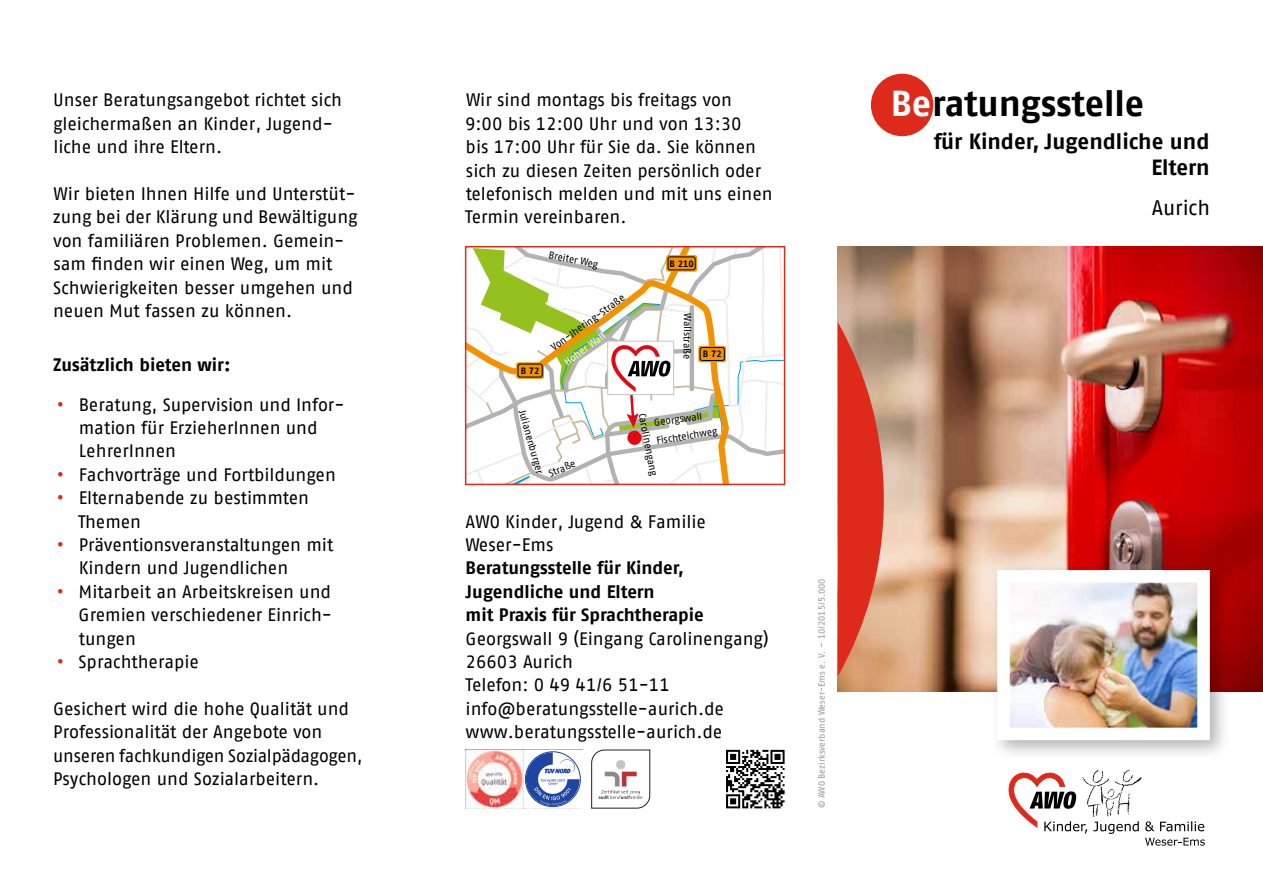
<style>
.page{position:relative;width:1263px;height:893px;background:#fff}
.page>*{position:absolute;margin:0;border:0;box-sizing:border-box;transform-origin:0 0}
.t1{font:700 36px "AWO Fago Office";letter-spacing:-.005em;color:#000}
.t2{font:700 21.9px/25.5px "AWO Fago Office";color:#000;text-align:right}
.t3{font:21px "AWO Fago Office";letter-spacing:-.005em;color:#000}
.t4{font:18px/23.4px "AWO Fago Office";color:#000}
.t5{font:700 18px/23.4px "AWO Fago Office";color:#000}
.t6{font:10.05px "AWO Fago Office";color:#000}
.t7{font:10.05px "AWO Fago Office";color:#fff}
.t8{font:700 9.15px "AWO Fago Office";color:#000}
.t9{font:9px "AWO Fago Office";color:#989999}
.s1{font-weight:700;color:#dd2a1b}
.s2{color:#fff}
</style>
<div class="page">
<img style="left:838px;top:247px;width:425px;height:444px">
<svg style="left:838px;top:322px;width:46px;height:354px;background:#d6503b"></svg>
<div style="left:989px;top:562px;width:241px;height:199px;background:#000;opacity:.3"></div>
<img style="left:991px;top:564px;width:225px;height:182px">
<div style="left:871px;top:74px;width:62px;height:62px;background:#dd2a1b;border-radius:50%"></div>
<svg style="left:1009px;top:772px;width:196px;height:74px"></svg>
<svg style="left:591px;top:750px;width:59px;height:58px"></svg>
<img style="left:466px;top:750px;width:58px;height:58px">
<svg style="left:526px;top:752px;width:54px;height:54px"></svg>
<div style="left:525px;top:751px;width:56px;height:56px;border:1px solid #1e45a1;border-radius:50%"></div>
<svg style="left:726px;top:750px;width:58px;height:58px"></svg>
<svg style="left:468px;top:249px;width:314px;height:233px"></svg>
<div style="left:627px;top:431px;width:15px;height:14px;background:#e30613;border-radius:50%"></div>
<svg style="left:698px;top:346px;width:28px;height:16px"></svg>
<div style="left:700px;top:348px;width:24px;height:12px;background:#f39200;border-radius:2px"></div>
<div style="left:700px;top:347px;width:24px;height:14px;border:1px solid #000;border-radius:2px"></div>
<svg style="left:666px;top:255px;width:31px;height:17px"></svg>
<div style="left:668px;top:257px;width:27px;height:13px;background:#f39200;border-radius:2px"></div>
<div style="left:668px;top:257px;width:27px;height:13px;border:1px solid #000;border-radius:2px"></div>
<svg style="left:516px;top:362px;width:28px;height:17px"></svg>
<div style="left:518px;top:364px;width:24px;height:13px;background:#f39200;border-radius:2px"></div>
<div style="left:518px;top:364px;width:24px;height:13px;border:1px solid #000;border-radius:2px"></div>
<div style="left:465px;top:246px;width:320px;height:239px;border:2px solid #dd2a1b"></div>
<p class="t4" style="left:53px;top:88px;width:290px">Unser Beratungsangebot richtet sich gleichermaßen an Kinder, Jugend&shy;liche und ihre Eltern.</p>
<p class="t4" style="left:53px;top:182px;width:306px">Wir bieten Ihnen Hilfe und Unterstüt&shy;zung bei der Klärung und Bewältigung von familiären Problemen. Gemein&shy;sam finden wir einen Weg, um mit Schwierigkeiten besser umgehen und neuen Mut fassen zu können.</p>
<p class="t5" style="left:53px;top:353px;width:179px">Zusätzlich bieten wir:</p>
<p class="t4" style="left:79px;top:392px;width:267px;text-indent:-22px"><span class="s1">•</span> Beratung, Supervision und Infor&shy;mation für ErzieherInnen und<br>LehrerInnen</p>
<p class="t4" style="left:57px;top:463px;width:280px"><span class="s1">•</span> Fachvorträge und Fortbildungen</p>
<p class="t4" style="left:78px;top:486px;width:233px;text-indent:-21px"><span class="s1">•</span> Elternabende zu bestimmten<br>Themen</p>
<p class="t4" style="left:79px;top:533px;width:256px;text-indent:-22px"><span class="s1">•</span> Präventionsveranstaltungen mit<br>Kindern und Jugendlichen</p>
<p class="t4" style="left:79px;top:580px;width:255px;text-align:justify;text-indent:-22px"><span class="s1">•</span> Mitarbeit an Arbeitskreisen und Gremien verschiedener Einrich&shy;tungen</p>
<p class="t4" style="left:57px;top:650px;width:143px"><span class="s1">•</span> Sprachtherapie</p>
<p class="t4" style="left:53px;top:697px;width:311px">Gesichert wird die hohe Qualität und Professionalität der Angebote von unseren fachkundigen Sozialpädagogen, Psychologen und Sozialarbeitern.</p>
<p class="t4" style="left:465px;top:88px;width:309px">Wir sind montags bis freitags von<br>9:00 bis 12:00 Uhr und von 13:30<br>bis 17:00 Uhr für Sie da. Sie können sich zu diesen Zeiten persönlich oder telefonisch melden und mit uns einen<br>Termin vereinbaren.</p>
<p class="t8" style="left:521px;top:365px;width:20px">B 72</p>
<p class="t6" style="left:550px;top:249px;width:52px;rotate:12deg">Breiter Weg</p>
<p class="t6" style="left:549px;top:343px;width:89px;rotate:-36deg">Von-Jhering-Straße</p>
<p class="t7" style="left:562px;top:358px;width:50px;rotate:-36deg">Hoher Wall</p>
<p class="t8" style="left:669px;top:258px;width:26px">B 210</p>
<p class="t6" style="left:693px;top:313px;width:48px;rotate:91deg">Wallstraße</p>
<p class="t8" style="left:703px;top:349px;width:20px">B 72</p>
<p class="t6" style="left:528px;top:408px;width:68px;rotate:74deg">Julianenburger</p>
<p class="t6" style="left:547px;top:468px;width:30px;rotate:-22deg">Straße</p>
<p class="t6" style="left:653px;top:417px;width:50px;rotate:-8deg">Georgswall</p>
<p class="t6" style="left:648px;top:412px;width:65px;rotate:79deg">Carolinengang</p>
<p class="t6" style="left:656px;top:435px;width:63px;rotate:-9deg">Fischteichweg</p>
<p class="t4" style="left:466px;top:509px;width:242px">AWO Kinder, Jugend &amp; Familie<br>Weser-Ems</p>
<p class="t5" style="left:466px;top:556px;width:240px">Beratungsstelle für Kinder,<br>Jugendliche und Eltern<br>mit Praxis für Sprachtherapie</p>
<p class="t4" style="left:466px;top:626px;width:305px">Georgswall 9 (Eingang Carolinengang)<br>26603 Aurich<br>Telefon: 0 49 41/6 51-11 info@beratungsstelle-aurich.de www.beratungsstelle-aurich.de</p>
<p class="t9" style="left:817px;top:808px;width:231px;rotate:-90deg">© AWO Bezirksverband Weser-Ems e. V. – 10/2015/5.000</p>
<h1 class="t1" style="left:891px;top:83px;width:255px"><span class="s2">Be</span>ratungsstelle</h1>
<p class="t2" style="left:934px;top:129px;width:277px">für Kinder, Jugendliche und<br>Eltern</p>
<p class="t3" style="left:1152px;top:195px;width:60px">Aurich</p>
</div>
